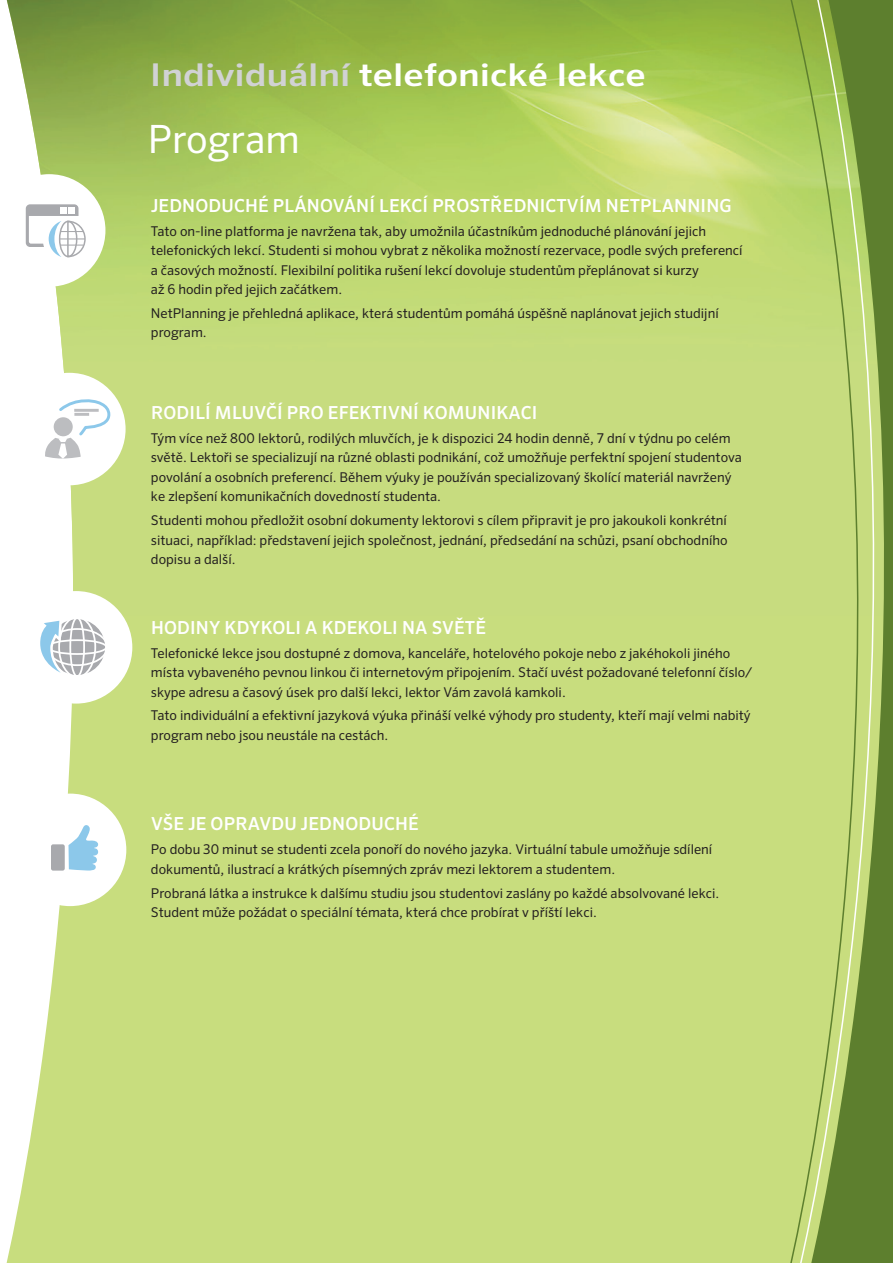
<style>
.page{position:relative;width:893px;height:1263px;background:#fff}
.page>*{position:absolute;margin:0;border:0;box-sizing:border-box;transform-origin:0 0}
.t1{font:39px "Sero Pro";color:#fff}
.t2{font:500 31.35px "Sero Pro";color:#fff;scale:1.2 1}
.t3{font:500 18px "Sero Pro";letter-spacing:.01em;color:#fff}
.t4{font:13.5px/19.5px "Sero Pro";color:#231f20}
.s1{color:#d1d2d4}
</style>
<div class="page">
<div style="left:6px;top:0;width:780px;height:1263px;background:#c8dd7e"></div>
<img style="left:7px;top:0;width:779px;height:615px">
<svg style="left:786px;top:0;width:10px;height:1263px;background:#c0d876"></svg>
<svg style="left:796px;top:0;width:12px;height:1263px;background:#c0d776"></svg>
<svg style="left:808px;top:0;width:85px;height:1263px;background:#9db85f"></svg>
<div style="left:14px;top:794px;width:112px;height:112px;background:#fff;border-radius:50%"></div>
<div style="left:20px;top:591px;width:112px;height:113px;background:#fff;border-radius:50%"></div>
<div style="left:13px;top:373px;width:113px;height:112px;background:#fff;border-radius:50%"></div>
<svg style="left:6px;top:174px;width:99px;height:113px"></svg>
<svg style="left:45px;top:399px;width:66px;height:60px"></svg>
<svg style="left:49px;top:619px;width:56px;height:56px"></svg>
<div style="left:47px;top:639px;width:60px;height:16px;border:2px solid #fff;border-radius:50%"></div>
<div style="left:46px;top:628px;width:62px;height:38px;border:2px solid #fff;border-radius:50%"></div>
<div style="left:69px;top:617px;width:16px;height:60px;border:2px solid #fff;border-radius:50%"></div>
<div style="left:58px;top:616px;width:38px;height:62px;border:2px solid #fff;border-radius:50%"></div>
<svg style="left:40px;top:620px;width:22px;height:53px"></svg>
<div style="left:51px;top:844px;width:14px;height:27px;background:#a8a9ad;border-radius:2px"></div>
<svg style="left:68px;top:825px;width:30px;height:45px"></svg>
<p class="t2" style="left:150px;top:56px;width:415px"><span class="s1">Individuální</span> telefonické lekce</p>
<p class="t1" style="left:148px;top:116px;width:153px">Program</p>
<p class="t3" style="left:151px;top:194px;width:582px">JEDNODUCHÉ PLÁNOVÁNÍ LEKCÍ PROSTŘEDNICTVÍM NETPLANNING</p>
<p class="t4" style="left:151px;top:221px;width:593px">Tato on-line platforma je navržena tak, aby umožnila účastníkům jednoduché plánování jejich telefonických lekcí. Studenti si mohou vybrat z několika možností rezervace, podle svých preferencí a časových možností. Flexibilní politika rušení lekcí dovoluje studentům přeplánovat si kurzy<br>až 6 hodin před jejich začátkem.</p>
<p class="t4" style="left:151px;top:303px;width:569px">NetPlanning je přehledná aplikace, která studentům pomáhá úspěšně naplánovat jejich studijní program.</p>
<p class="t3" style="left:151px;top:402px;width:388px">RODILÍ MLUVČÍ PRO EFEKTIVNÍ KOMUNIKACI</p>
<p class="t4" style="left:151px;top:428px;width:592px">Tým více než 800 lektorů, rodilých mluvčích, je k dispozici 24 hodin denně, 7 dní v týdnu po celém světě. Lektoři se specializují na různé oblasti podnikání, což umožňuje perfektní spojení studentova povolání a osobních preferencí. Během výuky je používán specializovaný školící materiál navržený ke zlepšení komunikačních dovedností studenta.</p>
<p class="t4" style="left:151px;top:510px;width:578px;text-align:justify">Studenti mohou předložit osobní dokumenty lektorovi s cílem připravit je pro jakoukoli konkrétní situaci, například: představení jejich společnost, jednání, předsedání na schůzi, psaní obchodního dopisu a další.</p>
<p class="t3" style="left:151px;top:616px;width:336px">HODINY KDYKOLI A KDEKOLI NA SVĚTĚ</p>
<p class="t4" style="left:151px;top:643px;width:603px">Telefonické lekce jsou dostupné z domova, kanceláře, hotelového pokoje nebo z jakéhokoli jiného místa vybaveného pevnou linkou či internetovým připojením. Stačí uvést požadované telefonní číslo/ skype adresu a časový úsek pro další lekci, lektor Vám zavolá kamkoli.</p>
<p class="t4" style="left:151px;top:706px;width:601px">Tato individuální a efektivní jazyková výuka přináší velké výhody pro studenty, kteří mají velmi nabitý program nebo jsou neustále na cestách.</p>
<p class="t3" style="left:151px;top:813px;width:269px">VŠE JE OPRAVDU JEDNODUCHÉ</p>
<p class="t4" style="left:151px;top:839px;width:563px">Po dobu 30 minut se studenti zcela ponoří do nového jazyka. Virtuální tabule umožňuje sdílení dokumentů, ilustrací a krátkých písemných zpráv mezi lektorem a studentem.</p>
<p class="t4" style="left:151px;top:883px;width:570px">Probraná látka a instrukce k dalšímu studiu jsou studentovi zaslány po každé absolvované lekci.<br>Student může požádat o speciální témata, která chce probírat v příští lekci.</p>
</div>
